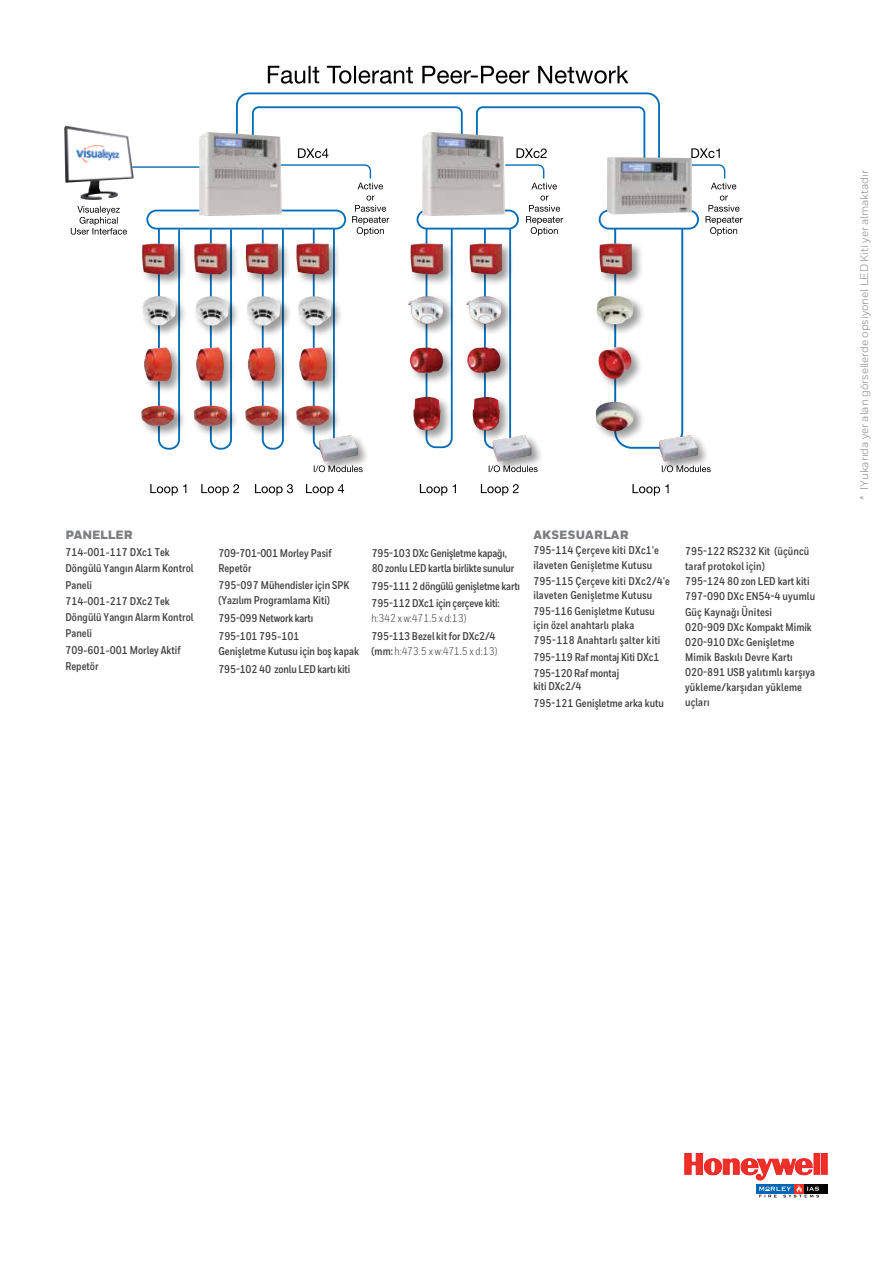
<style>
.page{position:relative;width:893px;height:1263px;background:#fff}
.page>*{position:absolute;margin:0;border:0;box-sizing:border-box;transform-origin:0 0}
.t1{font:900 12px "Honeywell Sans";letter-spacing:.015em;color:#7c7e81}
.t2{font:900 12px "Honeywell Sans";letter-spacing:-.01em;color:#7c7e81}
.t3{font:700 11.25px/16.2px "Honeywell Cond";color:#414042}
.t4{font:11.25px "Honeywell Sans";letter-spacing:-.01em;color:#888a8d}
.t5{font:11.25px "Honeywell Cond";letter-spacing:-.01em;color:#414042}
.s1{font-weight:400}
</style>
<div class="page">
<svg style="left:71px;top:66px;width:672px;height:430px"></svg>
<svg style="left:145px;top:209px;width:555px;height:242px"></svg>
<svg style="left:282px;top:164px;width:263px;height:16px"></svg>
<img style="left:422px;top:132px;width:83px;height:84px">
<img style="left:199px;top:132px;width:83px;height:84px">
<img style="left:607px;top:157px;width:85px;height:57px">
<img style="left:64px;top:126px;width:16px;height:57px">
<div style="left:140px;top:242px;width:47px;height:45px;background:#000;opacity:.4"></div>
<img style="left:142px;top:243px;width:33px;height:32px">
<div style="left:192px;top:241px;width:47px;height:46px;background:#000;opacity:.4"></div>
<img style="left:194px;top:243px;width:33px;height:31px">
<div style="left:244px;top:241px;width:47px;height:46px;background:#000;opacity:.4"></div>
<img style="left:246px;top:243px;width:33px;height:31px">
<div style="left:294px;top:241px;width:47px;height:46px;background:#000;opacity:.4"></div>
<img style="left:296px;top:243px;width:33px;height:31px">
<div style="left:409px;top:241px;width:47px;height:46px;background:#000;opacity:.4"></div>
<img style="left:410px;top:243px;width:33px;height:32px">
<div style="left:468px;top:241px;width:47px;height:46px;background:#000;opacity:.4"></div>
<img style="left:469px;top:243px;width:33px;height:32px">
<div style="left:598px;top:241px;width:47px;height:46px;background:#000;opacity:.4"></div>
<img style="left:599px;top:243px;width:33px;height:32px">
<div style="left:407px;top:294px;width:49px;height:42px;background:#000;opacity:.4"></div>
<img style="left:408px;top:296px;width:36px;height:28px">
<div style="left:465px;top:294px;width:49px;height:42px;background:#000;opacity:.4"></div>
<img style="left:466px;top:296px;width:36px;height:28px">
<div style="left:595px;top:294px;width:50px;height:42px;background:#000;opacity:.4"></div>
<img style="left:596px;top:296px;width:37px;height:29px">
<div style="left:141px;top:294px;width:47px;height:44px;background:#000;opacity:.4"></div>
<img style="left:142px;top:296px;width:34px;height:30px">
<div style="left:194px;top:295px;width:47px;height:43px;background:#000;opacity:.4"></div>
<img style="left:195px;top:296px;width:34px;height:30px">
<div style="left:245px;top:295px;width:47px;height:43px;background:#000;opacity:.4"></div>
<img style="left:246px;top:296px;width:34px;height:30px">
<div style="left:297px;top:295px;width:47px;height:43px;background:#000;opacity:.4"></div>
<img style="left:298px;top:296px;width:34px;height:30px">
<div style="left:139px;top:404px;width:48px;height:34px;background:#000;opacity:.4"></div>
<img style="left:141px;top:406px;width:34px;height:20px">
<div style="left:192px;top:404px;width:47px;height:34px;background:#000;opacity:.4"></div>
<img style="left:194px;top:406px;width:33px;height:20px">
<div style="left:243px;top:404px;width:48px;height:34px;background:#000;opacity:.4"></div>
<img style="left:245px;top:406px;width:34px;height:20px">
<div style="left:294px;top:404px;width:48px;height:34px;background:#000;opacity:.4"></div>
<img style="left:296px;top:406px;width:34px;height:20px">
<div style="left:142px;top:346px;width:42px;height:48px;background:#000;opacity:.4"></div>
<img style="left:144px;top:347px;width:28px;height:35px">
<div style="left:194px;top:345px;width:42px;height:49px;background:#000;opacity:.4"></div>
<img style="left:196px;top:347px;width:28px;height:35px">
<div style="left:246px;top:345px;width:42px;height:49px;background:#000;opacity:.4"></div>
<img style="left:248px;top:347px;width:28px;height:35px">
<div style="left:298px;top:345px;width:41px;height:49px;background:#000;opacity:.4"></div>
<img style="left:299px;top:347px;width:29px;height:35px">
<div style="left:408px;top:345px;width:47px;height:40px;background:#000;opacity:.4"></div>
<img style="left:410px;top:347px;width:33px;height:26px">
<div style="left:412px;top:395px;width:40px;height:47px;background:#000;opacity:.4"></div>
<img style="left:412px;top:397px;width:28px;height:35px">
<div style="left:471px;top:395px;width:41px;height:48px;background:#000;opacity:.4"></div>
<img style="left:471px;top:397px;width:29px;height:35px">
<div style="left:594px;top:400px;width:52px;height:43px;background:#000;opacity:.4"></div>
<img style="left:595px;top:402px;width:39px;height:29px">
<div style="left:466px;top:345px;width:47px;height:40px;background:#000;opacity:.4"></div>
<img style="left:467px;top:347px;width:33px;height:26px">
<div style="left:597px;top:345px;width:47px;height:46px;background:#000;opacity:.4"></div>
<img style="left:598px;top:347px;width:35px;height:33px">
<div style="left:491px;top:434px;width:53px;height:39px;background:#000;opacity:.4"></div>
<img style="left:493px;top:435px;width:39px;height:27px">
<div style="left:317px;top:434px;width:53px;height:39px;background:#000;opacity:.4"></div>
<img style="left:319px;top:435px;width:39px;height:27px">
<div style="left:657px;top:434px;width:53px;height:39px;background:#000;opacity:.4"></div>
<img style="left:659px;top:435px;width:39px;height:27px">
<div style="left:814px;top:1153px;width:6px;height:21px;border:1px solid #ed2128"></div>
<div style="left:821px;top:1153px;width:6px;height:21px;background:#ee3124"></div>
<div style="left:821px;top:1153px;width:6px;height:21px;border:1px solid #ed2128"></div>
<div style="left:804px;top:1184px;width:23px;height:9px;background:#000"></div>
<svg style="left:684px;top:1153px;width:135px;height:44px"></svg>
<p class="t2" style="left:65px;top:527px;width:69px">PANELLER</p>
<p class="t3" style="left:65px;top:544px;width:130px">714-001-117 DXc1 Tek<br>Döngülü Yangın Alarm Kontrol<br>Paneli<br>714-001-217 DXc2 Tek<br>Döngülü Yangın Alarm Kontrol<br>Paneli<br>709-601-001 Morley Aktif<br>Repetör</p>
<p class="t3" style="left:218px;top:545px;width:115px;line-height:15.3px">709-701-001 Morley Pasif<br>Repetör</p>
<p class="t3" style="left:218px;top:578px;width:132px;line-height:15.3px">795-097 Mühendisler için SPK (Yazılım Programlama Kiti)</p>
<p class="t3" style="left:218px;top:610px;width:96px;line-height:17.7px">795-099 Network kartı<br>795-101 795-101</p>
<p class="t3" style="left:218px;top:643px;width:142px;line-height:17.4px">Genişletme Kutusu için boş kapak<br>795-102 40 zonlu LED kartı kiti</p>
<p class="t3" style="left:372px;top:545px;width:144px;line-height:15.3px">795-103 DXc Genişletme kapağı,<br>80 zonlu LED kartla birlikte sunulur</p>
<p class="t3" style="left:371px;top:577px;width:150px;line-height:17.2px">795-111 2 döngülü genişletme kartı<br>795-112 DXc1 için çerçeve kiti:</p>
<p class="t5" style="left:371px;top:611px;width:97px">h:342 x w:471.5 x d:13)</p>
<p class="t3" style="left:371px;top:628px;width:128px;line-height:15px">795-113 Bezel kit for DXc2/4 (mm: <span class="s1">h:473.5 x w:471.5 x d:13)</span></p>
<p class="t1" style="left:533px;top:528px;width:97px">AKSESUARLAR</p>
<p class="t3" style="left:533px;top:543px;width:127px;line-height:14.9px">795-114 Çerçeve kiti DXc1'e ilaveten Genişletme Kutusu</p>
<p class="t3" style="left:533px;top:575px;width:138px;line-height:13.5px">795-115 Çerçeve kiti DXc2/4'e ilaveten Genişletme Kutusu</p>
<p class="t3" style="left:533px;top:605px;width:123px;line-height:13.5px">795-116 Genişletme Kutusu için özel anahtarlı plaka</p>
<p class="t3" style="left:533px;top:633px;width:128px;text-align:justify">795-118 Anahtarlı şalter kiti 795-119 Raf montaj Kiti DXc1<br>795-120 Raf montaj</p>
<p class="t3" style="left:533px;top:679px;width:132px">kiti DXc2/4<br>795-121 Genişletme arka kutu</p>
<p class="t3" style="left:685px;top:544px;width:132px;line-height:15.1px">795-122 RS232 Kit (üçüncü taraf protokol için)<br>795-124 80 zon LED kart kiti<br>797-090 DXc EN54-4 uyumlu<br>Güç Kaynağı Ünitesi<br>020-909 DXc Kompakt Mimik<br>020-910 DXc Genişletme<br>Mimik Baskılı Devre Kartı<br>020-891 USB yalıtımlı karşıya yükleme/karşıdan yükleme uçları</p>
<p class="t4" style="left:857px;top:500px;width:331px;rotate:-90deg">* IYukarıda yer alan görsellerde opsiyonel LED Kiti yer almaktadır</p>
</div>
